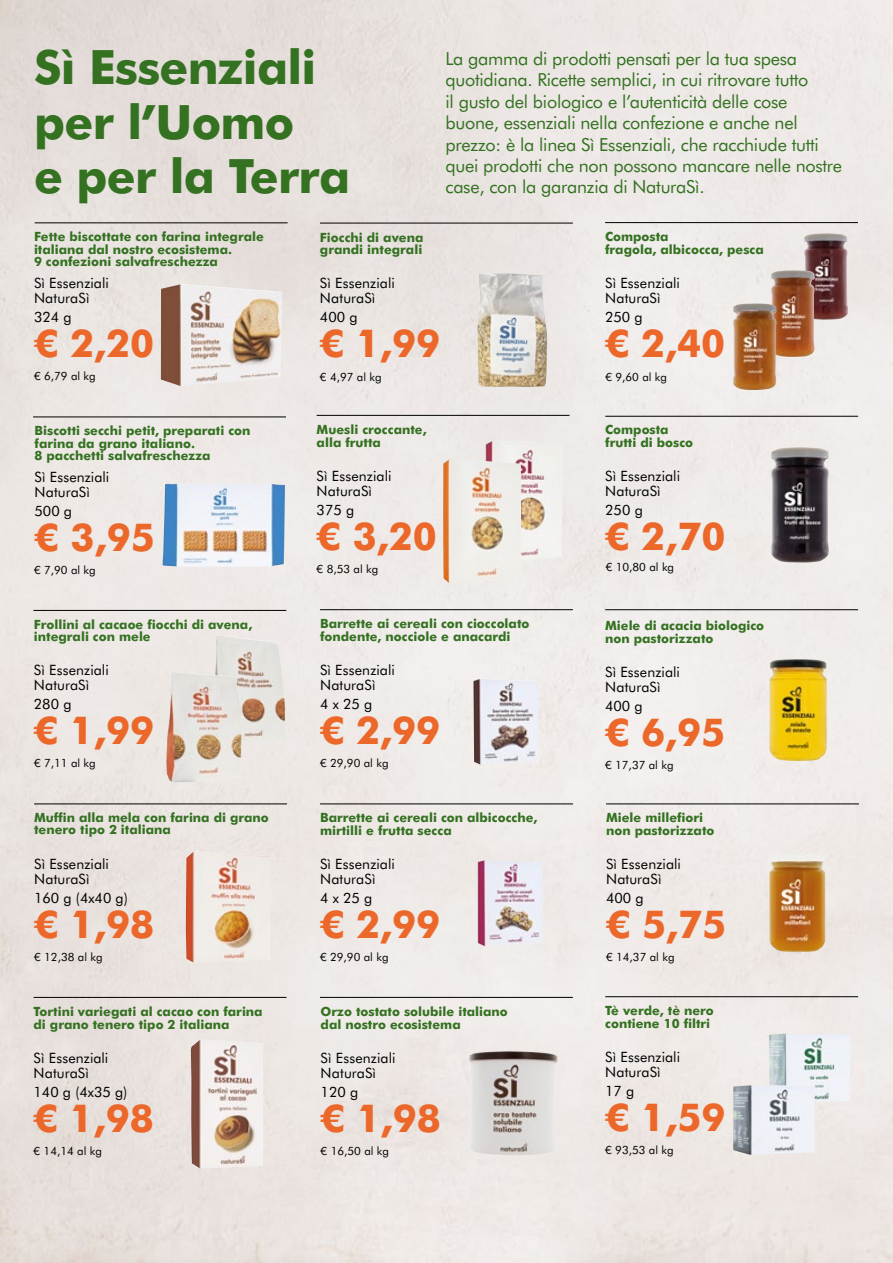
<style>
.page{position:relative;width:893px;height:1263px;background:#fff}
.page>*{position:absolute;margin:0;border:0;box-sizing:border-box;transform-origin:0 0}
.t1{font:800 47.4px/54.6px "Futura BT";letter-spacing:-.015em;color:#347121}
.t2{font:800 38.4px "Futura BT";color:#ec672a}
.t3{font:18px/21.5px "Futura BT";letter-spacing:-.015em;color:#347121}
.t4{font:14.25px/15px "Futura BT";letter-spacing:.01em;color:#000}
.t5{font:800 12.75px/12.6px "Futura BT";color:#347121}
.t6{font:11.4px "Futura BT";color:#000}
</style>
<div class="page">
<img style="left:0;top:0;width:893px;height:1263px">
<img style="left:469px;top:1051px;width:89px;height:104px">
<img style="left:770px;top:447px;width:59px;height:116px">
<img style="left:769px;top:659px;width:58px;height:102px">
<img style="left:769px;top:853px;width:57px;height:99px">
<img style="left:485px;top:440px;width:78px;height:124px">
<img style="left:443px;top:458px;width:78px;height:126px">
<img style="left:477px;top:273px;width:70px;height:114px">
<img style="left:186px;top:851px;width:84px;height:112px">
<hr style="left:34px;top:804px;width:253px;height:1px;background:#000">
<hr style="left:317px;top:415px;width:252px;height:1px;background:#000">
<hr style="left:605px;top:996px;width:253px;height:1px;background:#000">
<img style="left:191px;top:1039px;width:72px;height:130px">
<hr style="left:33px;top:417px;width:253px;height:1px;background:#000">
<hr style="left:33px;top:610px;width:253px;height:1px;background:#000">
<img style="left:803px;top:233px;width:45px;height:87px">
<img style="left:770px;top:270px;width:45px;height:87px">
<img style="left:732px;top:303px;width:45px;height:87px">
<hr style="left:605px;top:222px;width:253px;height:1px;background:#000">
<hr style="left:605px;top:416px;width:253px;height:1px;background:#000">
<img style="left:161px;top:284px;width:121px;height:102px">
<hr style="left:35px;top:223px;width:253px;height:1px;background:#000">
<hr style="left:605px;top:609px;width:253px;height:1px;background:#000">
<hr style="left:320px;top:223px;width:253px;height:1px;background:#000">
<img style="left:210px;top:634px;width:76px;height:110px">
<hr style="left:34px;top:997px;width:252px;height:1px;background:#000">
<hr style="left:320px;top:997px;width:253px;height:1px;background:#000">
<hr style="left:606px;top:804px;width:253px;height:1px;background:#000">
<img style="left:166px;top:672px;width:76px;height:110px">
<img style="left:769px;top:1033px;width:81px;height:71px">
<img style="left:733px;top:1085px;width:82px;height:70px">
<hr style="left:320px;top:609px;width:253px;height:1px;background:#000">
<img style="left:473px;top:679px;width:66px;height:86px">
<hr style="left:320px;top:804px;width:253px;height:1px;background:#000">
<img style="left:478px;top:860px;width:65px;height:86px">
<img style="left:162px;top:483px;width:123px;height:84px">
<h1 class="t1" style="left:34px;top:37px;width:318px">Sì Essenziali per l’Uomo<br>e per la Terra</h1>
<p class="t3" style="left:446px;top:47px;width:398px">La gamma di prodotti pensati per la tua spesa quotidiana. Ricette semplici, in cui ritrovare tutto<br>il gusto del biologico e l’autenticità delle cose buone, essenziali nella confezione e anche nel prezzo: è la linea Sì Essenziali, che racchiude tutti quei prodotti che non possono mancare nelle nostre case, con la garanzia di NaturaSì.</p>
<p class="t5" style="left:34px;top:229px;width:231px">Fette biscottate con farina integrale italiana dal nostro ecosistema.<br>9 confezioni salvafreschezza</p>
<p class="t5" style="left:320px;top:230px;width:105px">Fiocchi di avena grandi integrali</p>
<p class="t5" style="left:605px;top:230px;width:160px">Composta<br>fragola, albicocca, pesca</p>
<p class="t4" style="left:34px;top:275px;width:76px">Sì Essenziali<br>NaturaSì</p>
<p class="t4" style="left:320px;top:275px;width:76px">Sì Essenziali<br>NaturaSì</p>
<p class="t4" style="left:605px;top:275px;width:76px">Sì Essenziali<br>NaturaSì</p>
<p class="t4" style="left:34px;top:309px;width:39px">324 g</p>
<h2 class="t2" style="left:34px;top:316px;width:122px">€ 2,20</h2>
<p class="t4" style="left:320px;top:309px;width:39px">400 g</p>
<h2 class="t2" style="left:320px;top:316px;width:122px">€ 1,99</h2>
<p class="t4" style="left:605px;top:309px;width:39px">250 g</p>
<h2 class="t2" style="left:605px;top:316px;width:122px">€ 2,40</h2>
<p class="t6" style="left:34px;top:368px;width:63px">€ 6,79 al kg</p>
<p class="t6" style="left:320px;top:369px;width:63px">€ 4,97 al kg</p>
<p class="t6" style="left:605px;top:369px;width:63px">€ 9,60 al kg</p>
<p class="t5" style="left:35px;top:423px;width:217px">Biscotti secchi petit, preparati con farina da grano italiano.<br>8 pacchetti salvafreschezza</p>
<p class="t5" style="left:317px;top:422px;width:112px">Muesli croccante, alla frutta</p>
<p class="t5" style="left:605px;top:423px;width:89px">Composta frutti di bosco</p>
<p class="t4" style="left:35px;top:469px;width:76px">Sì Essenziali<br>NaturaSì</p>
<p class="t4" style="left:317px;top:467px;width:76px">Sì Essenziali<br>NaturaSì</p>
<p class="t4" style="left:605px;top:468px;width:76px">Sì Essenziali<br>NaturaSì</p>
<p class="t4" style="left:35px;top:503px;width:39px">500 g</p>
<p class="t4" style="left:317px;top:501px;width:39px">375 g</p>
<p class="t4" style="left:605px;top:502px;width:39px">250 g</p>
<h2 class="t2" style="left:35px;top:510px;width:122px">€ 3,95</h2>
<h2 class="t2" style="left:317px;top:508px;width:122px">€ 3,20</h2>
<h2 class="t2" style="left:605px;top:509px;width:122px">€ 2,70</h2>
<p class="t6" style="left:34px;top:562px;width:63px">€ 7,90 al kg</p>
<p class="t6" style="left:317px;top:561px;width:63px">€ 8,53 al kg</p>
<p class="t6" style="left:606px;top:559px;width:70px">€ 10,80 al kg</p>
<p class="t5" style="left:34px;top:617px;width:220px">Frollini al cacaoe fiocchi di avena, integrali con mele</p>
<p class="t5" style="left:320px;top:617px;width:211px">Barrette ai cereali con cioccolato fondente, nocciole e anacardi</p>
<p class="t5" style="left:605px;top:618px;width:161px">Miele di acacia biologico non pastorizzato</p>
<p class="t4" style="left:34px;top:662px;width:76px">Sì Essenziali<br>NaturaSì</p>
<p class="t4" style="left:320px;top:662px;width:76px">Sì Essenziali<br>NaturaSì</p>
<p class="t4" style="left:605px;top:664px;width:76px">Sì Essenziali<br>NaturaSì</p>
<p class="t4" style="left:34px;top:696px;width:39px">280 g</p>
<h2 class="t2" style="left:34px;top:703px;width:122px">€ 1,99</h2>
<p class="t4" style="left:320px;top:696px;width:54px">4 x 25 g</p>
<h2 class="t2" style="left:320px;top:703px;width:122px">€ 2,99</h2>
<p class="t4" style="left:605px;top:698px;width:39px">400 g</p>
<h2 class="t2" style="left:605px;top:705px;width:122px">€ 6,95</h2>
<p class="t6" style="left:34px;top:755px;width:63px">€ 7,11 al kg</p>
<p class="t6" style="left:320px;top:755px;width:70px">€ 29,90 al kg</p>
<p class="t6" style="left:605px;top:757px;width:70px">€ 17,37 al kg</p>
<p class="t5" style="left:34px;top:810px;width:236px">Muffin alla mela con farina di grano tenero tipo 2 italiana</p>
<p class="t5" style="left:320px;top:811px;width:219px">Barrette ai cereali con albicocche, mirtilli e frutta secca</p>
<p class="t5" style="left:606px;top:810px;width:110px">Miele millefiori non pastorizzato</p>
<p class="t4" style="left:34px;top:855px;width:76px">Sì Essenziali<br>NaturaSì</p>
<p class="t4" style="left:320px;top:856px;width:76px">Sì Essenziali<br>NaturaSì</p>
<p class="t4" style="left:606px;top:856px;width:76px">Sì Essenziali<br>NaturaSì</p>
<p class="t4" style="left:34px;top:889px;width:95px">160 g (4x40 g)</p>
<h2 class="t2" style="left:34px;top:896px;width:122px">€ 1,98</h2>
<p class="t4" style="left:320px;top:890px;width:54px">4 x 25 g</p>
<h2 class="t2" style="left:320px;top:897px;width:122px">€ 2,99</h2>
<p class="t4" style="left:606px;top:890px;width:39px">400 g</p>
<h2 class="t2" style="left:606px;top:897px;width:122px">€ 5,75</h2>
<p class="t6" style="left:34px;top:949px;width:70px">€ 12,38 al kg</p>
<p class="t6" style="left:320px;top:949px;width:70px">€ 29,90 al kg</p>
<p class="t6" style="left:606px;top:949px;width:70px">€ 14,37 al kg</p>
<p class="t5" style="left:34px;top:1004px;width:231px">Tortini variegati al cacao con farina di grano tenero tipo 2 italiana</p>
<p class="t5" style="left:321px;top:1004px;width:189px">Orzo tostato solubile italiano dal nostro ecosistema</p>
<p class="t5" style="left:605px;top:1004px;width:110px">Tè verde, tè nero contiene 10 filtri</p>
<p class="t4" style="left:34px;top:1049px;width:76px">Sì Essenziali<br>NaturaSì</p>
<p class="t4" style="left:321px;top:1050px;width:76px">Sì Essenziali<br>NaturaSì</p>
<p class="t4" style="left:605px;top:1049px;width:76px">Sì Essenziali<br>NaturaSì</p>
<p class="t4" style="left:34px;top:1083px;width:95px">140 g (4x35 g)</p>
<p class="t4" style="left:321px;top:1084px;width:39px">120 g</p>
<p class="t4" style="left:605px;top:1083px;width:31px">17 g</p>
<h2 class="t2" style="left:34px;top:1090px;width:122px">€ 1,98</h2>
<h2 class="t2" style="left:321px;top:1091px;width:122px">€ 1,98</h2>
<h2 class="t2" style="left:605px;top:1090px;width:122px">€ 1,59</h2>
<p class="t6" style="left:34px;top:1143px;width:70px">€ 14,14 al kg</p>
<p class="t6" style="left:321px;top:1143px;width:70px">€ 16,50 al kg</p>
<p class="t6" style="left:605px;top:1142px;width:70px">€ 93,53 al kg</p>
</div>
